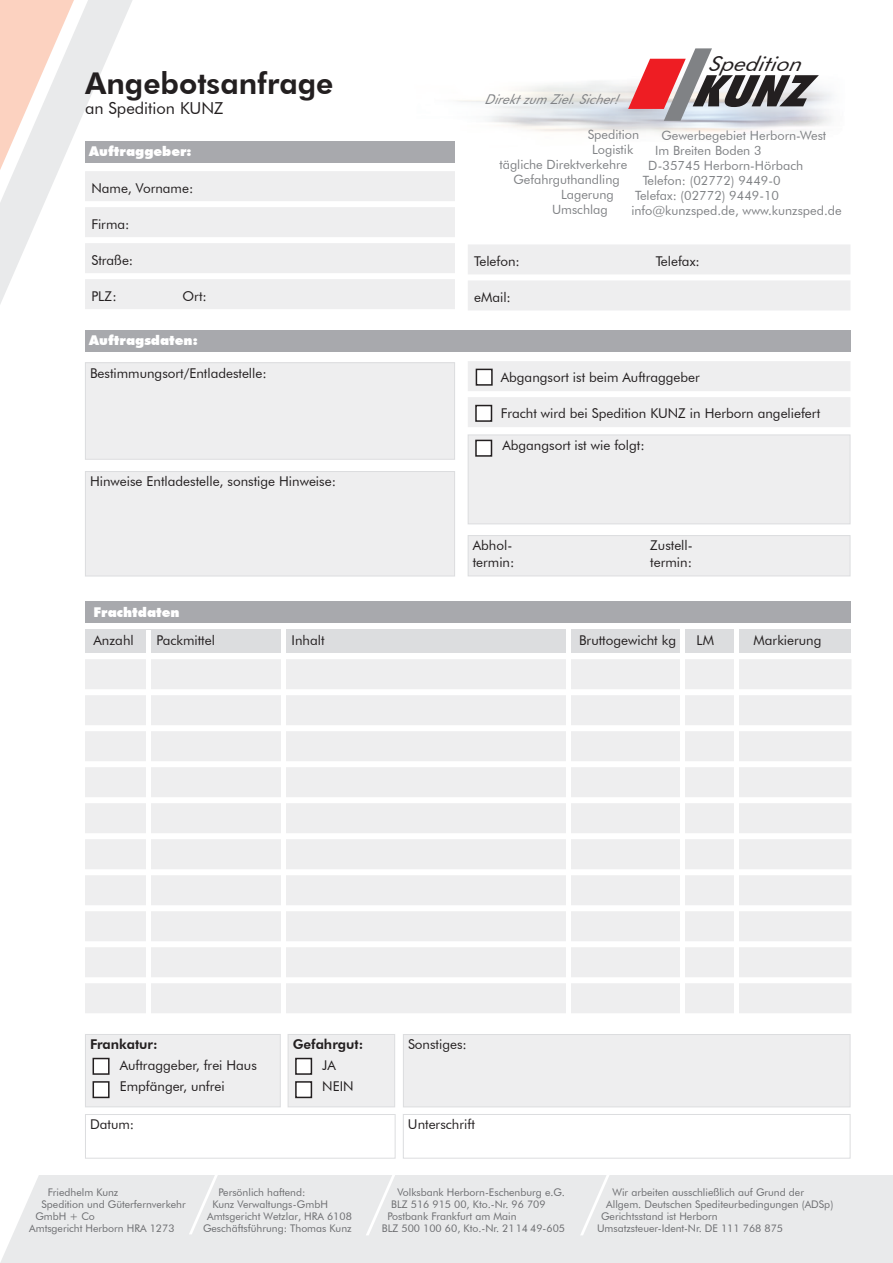
<style>
.page{position:relative;width:893px;height:1263px;background:#fff}
.page>*{position:absolute;margin:0;border:0;box-sizing:border-box;transform-origin:0 0}
.t1{font:italic 900 condensed 43.8px "Futura BT";color:#231f20;scale:1.17 1}
.t2{font:800 30px "Futura BT";color:#231f20}
.t3{font:italic 20.4px "Futura BT";color:#231f20;scale:1.13 1}
.t4{font:16.5px "Futura BT";color:#231f20}
.t5{font:13.5px/21px "Futura BT";color:#231f20}
.t6{font:900 13.5px "Futura BT";color:#fff}
.t7{font:italic 13.5px "Futura BT";color:#808285}
.t8{font:800 13.5px/21px "Futura BT";color:#231f20}
.t9{font:12.75px "Futura BT";color:#808285}
.t10{font:10.5px "Futura BT";color:#6c6d70}
.s1{font-weight:800}
.s2{font-weight:400}
.s3{font-family:"Futura Bk BT"}
</style>
<div class="page">
<svg style="left:0;top:0;width:132px;height:304px"></svg>
<svg style="left:0;top:0;width:80px;height:200px"></svg>
<div style="left:0;top:1175px;width:893px;height:88px;background:#e9eaeb"></div>
<svg style="left:189px;top:1175px;width:30px;height:59px;background:#ebecec"></svg>
<svg style="left:366px;top:1175px;width:29px;height:60px;background:#ebeced"></svg>
<svg style="left:580px;top:1175px;width:30px;height:60px;background:#ebecec"></svg>
<svg style="left:628px;top:48px;width:84px;height:73px"></svg>
<div style="left:85px;top:141px;width:370px;height:22px;background:#a8a9ad"></div>
<div style="left:85px;top:363px;width:370px;height:96px;background:#eeeeef"></div>
<div style="left:85px;top:362px;width:370px;height:98px;border:1px solid #dcdddf"></div>
<div style="left:468px;top:535px;width:382px;height:41px;background:#eeeeef"></div>
<div style="left:468px;top:535px;width:382px;height:41px;border:1px solid #dcdddf"></div>
<div style="left:85px;top:471px;width:370px;height:105px;background:#eeeeef"></div>
<div style="left:85px;top:471px;width:370px;height:105px;border:1px solid #dcdddf"></div>
<div style="left:85px;top:629px;width:765px;height:24px;background:#dcdddf"></div>
<div style="left:85px;top:659px;width:766px;height:30px;background:#eeeeef"></div>
<div style="left:85px;top:695px;width:766px;height:30px;background:#eeeeef"></div>
<div style="left:85px;top:731px;width:766px;height:30px;background:#eeeeef"></div>
<div style="left:85px;top:767px;width:766px;height:30px;background:#eeeeef"></div>
<div style="left:85px;top:803px;width:766px;height:30px;background:#eeeeef"></div>
<div style="left:85px;top:839px;width:766px;height:30px;background:#eeeeef"></div>
<div style="left:85px;top:875px;width:766px;height:30px;background:#eeeeef"></div>
<div style="left:85px;top:911px;width:766px;height:30px;background:#eeeeef"></div>
<div style="left:85px;top:947px;width:766px;height:30px;background:#eeeeef"></div>
<div style="left:85px;top:983px;width:766px;height:30px;background:#eeeeef"></div>
<div style="left:85px;top:171px;width:370px;height:30px;background:#eeeeef"></div>
<div style="left:85px;top:207px;width:370px;height:30px;background:#eeeeef"></div>
<div style="left:85px;top:243px;width:370px;height:30px;background:#eeeeef"></div>
<div style="left:85px;top:279px;width:370px;height:30px;background:#eeeeef"></div>
<div style="left:468px;top:435px;width:382px;height:89px;background:#eeeeef"></div>
<div style="left:468px;top:434px;width:382px;height:90px;border:1px solid #dcdddf"></div>
<div style="left:85px;top:330px;width:765px;height:21px;background:#a8a9ad"></div>
<div style="left:85px;top:601px;width:765px;height:21px;background:#a8a9ad"></div>
<div style="left:468px;top:361px;width:382px;height:30px;background:#eeeeef"></div>
<div style="left:468px;top:397px;width:382px;height:30px;background:#eeeeef"></div>
<div style="left:85px;top:1034px;width:195px;height:73px;background:#eeeeef"></div>
<div style="left:85px;top:1034px;width:196px;height:73px;border:1px solid #dcdddf"></div>
<div style="left:288px;top:1034px;width:107px;height:73px;background:#eeeeef"></div>
<div style="left:288px;top:1034px;width:107px;height:73px;border:1px solid #dcdddf"></div>
<div style="left:468px;top:244px;width:382px;height:30px;background:#eeeeef"></div>
<div style="left:468px;top:280px;width:382px;height:30px;background:#eeeeef"></div>
<div style="left:403px;top:1034px;width:447px;height:73px;background:#eeeeef"></div>
<div style="left:403px;top:1034px;width:447px;height:73px;border:1px solid #dcdddf"></div>
<div style="left:403px;top:1114px;width:447px;height:44px;border:1px solid #dcdddf"></div>
<div style="left:85px;top:1114px;width:310px;height:44px;border:1px solid #dcdddf"></div>
<div style="left:476px;top:369px;width:16px;height:16px;background:#fff"></div>
<div style="left:476px;top:369px;width:17px;height:17px;border:1px solid #231f20"></div>
<div style="left:476px;top:405px;width:15px;height:16px;background:#fff"></div>
<div style="left:475px;top:405px;width:17px;height:17px;border:1px solid #231f20"></div>
<div style="left:476px;top:440px;width:15px;height:16px;background:#fff"></div>
<div style="left:475px;top:440px;width:17px;height:17px;border:1px solid #231f20"></div>
<div style="left:93px;top:1058px;width:16px;height:16px;background:#fff"></div>
<div style="left:93px;top:1058px;width:17px;height:17px;border:1px solid #231f20"></div>
<div style="left:93px;top:1082px;width:16px;height:15px;background:#fff"></div>
<div style="left:93px;top:1081px;width:17px;height:17px;border:1px solid #231f20"></div>
<div style="left:296px;top:1058px;width:15px;height:16px;background:#fff"></div>
<div style="left:295px;top:1058px;width:17px;height:17px;border:1px solid #231f20"></div>
<div style="left:296px;top:1082px;width:15px;height:15px;background:#fff"></div>
<div style="left:295px;top:1081px;width:17px;height:17px;border:1px solid #231f20"></div>
<hr style="left:147px;top:630px;width:4px;height:386px;background:#fff">
<hr style="left:282px;top:629px;width:4px;height:386px;background:#fff">
<div style="left:566px;top:629px;width:5px;height:386px;background:#fff"></div>
<hr style="left:680px;top:629px;width:4px;height:386px;background:#fff">
<hr style="left:735px;top:629px;width:4px;height:386px;background:#fff">
<p class="t2" style="left:85px;top:65px;width:250px">Angebotsanfrage</p>
<p class="t4" style="left:85px;top:98px;width:140px">an Spedition KUNZ</p>
<p class="t6" style="left:89px;top:143px;width:104px">Auftraggeber:</p>
<p class="t5" style="left:91px;top:177px;width:103px">Name, Vorname:</p>
<p class="t5" style="left:91px;top:213px;width:40px">Firma:</p>
<p class="t5" style="left:91px;top:249px;width:43px">Straße:</p>
<p class="t5" style="left:91px;top:285px;width:27px">PLZ:</p>
<p class="t5" style="left:183px;top:285px;width:26px">Ort:</p>
<p class="t6" style="left:89px;top:331px;width:110px">Auftragsdaten:</p>
<p class="t5" style="left:90px;top:362px;width:178px">Bestimmungsort/Entladestelle:</p>
<p class="t5" style="left:90px;top:471px;width:247px">Hinweise Entladestelle, sonstige Hinweise:</p>
<p class="t6" style="left:94px;top:604px;width:88px">Frachtdaten</p>
<h3 class="t3" style="left:708px;top:51px;width:90px">Sp edition</h3>
<h1 class="t1" style="left:693px;top:64px;width:99px">KUNZ</h1>
<p class="t7" style="left:485px;top:91px;width:140px">Direktzum Ziel.Sicher!</p>
<p class="t9" style="left:588px;top:127px;width:53px">Spedition</p>
<p class="t9" style="left:592px;top:142px;width:43px">Logistik</p>
<p class="t9" style="left:499px;top:157px;width:129px">tägliche Direktverkehre</p>
<p class="t9" style="left:513px;top:172px;width:108px">Gefahrguthandling</p>
<p class="t9" style="left:561px;top:187px;width:54px">Lagerung</p>
<p class="t9" style="left:552px;top:202px;width:57px">Umschlag</p>
<p class="t9" style="left:661px;top:127px;width:166px">Gewerbegebiet Herborn-West</p>
<p class="t9" style="left:655px;top:142px;width:108px">Im Breiten Boden 3</p>
<p class="t9" style="left:648px;top:157px;width:157px">D-35745 Herborn-Hörbach</p>
<p class="t9" style="left:643px;top:172px;width:140px">Telefon: (02772) 9449-0</p>
<p class="t9" style="left:635px;top:187px;width:145px">Telefax: (02772) 9449-10</p>
<p class="t9" style="left:631px;top:202px;width:212px">info@kunzsped.de, www.kunzsped.de</p>
<p class="t5" style="left:474px;top:250px;width:47px">Telefon:</p>
<p class="t5" style="left:656px;top:250px;width:46px">Telefax:</p>
<p class="t5" style="left:474px;top:286px;width:38px">eMail:</p>
<p class="t5" style="left:501px;top:367px;width:201px">Abgangsort ist beim Auftraggeber</p>
<p class="t5" style="left:501px;top:403px;width:321px">Fracht wird bei Spedition KUNZ in Herborn angeliefert</p>
<p class="t5" style="left:502px;top:434px;width:144px">Abgangsort ist wie folgt:</p>
<p class="t5" style="left:473px;top:535px;width:41px">Abhol-</p>
<p class="t5" style="left:650px;top:535px;width:44px">Zustell-</p>
<p class="t5" style="left:473px;top:551px;width:43px">termin:</p>
<p class="t5" style="left:650px;top:551px;width:43px">termin:</p>
<p class="t5" style="left:94px;top:630px;width:42px">Anzahl</p>
<p class="t5" style="left:157px;top:630px;width:60px">Packmittel</p>
<p class="t5" style="left:292px;top:630px;width:34px">Inhalt</p>
<p class="t5" style="left:579px;top:630px;width:99px">Bruttogewicht kg</p>
<p class="t5" style="left:696px;top:630px;width:19px">LM</p>
<p class="t5" style="left:754px;top:630px;width:69px">Markierung</p>
<p class="t5" style="left:120px;top:1034px;width:139px;text-indent:-30px"><span class="s1">Frankatur:<br></span>Auftraggeber, frei Haus<br>Empfänger, unfrei</p>
<p class="t8" style="left:322px;top:1034px;width:42px;text-indent:-30px">Gefahrgut:<br><span class="s2">JA<br>NEIN</span></p>
<p class="t5" style="left:408px;top:1034px;width:60px">Sonstiges:</p>
<p class="t5" style="left:90px;top:1114px;width:46px">Datum:</p>
<p class="t5" style="left:408px;top:1114px;width:68px">Unterschrift</p>
<p class="t10" style="left:48px;top:1186px;width:72px">Friedhelm Kunz</p>
<p class="t10" style="left:42px;top:1198px;width:146px">Spedition und Güterfernverkehr</p>
<p class="t10" style="left:35px;top:1210px;width:61px">GmbH + Co</p>
<p class="t10" style="left:29px;top:1222px;width:147px">Amtsgericht Herborn HRA 1273</p>
<p class="t10" style="left:219px;top:1186px;width:88px">Persönlich haftend:</p>
<p class="t10" style="left:212px;top:1198px;width:117px">Kunz Verwaltungs-GmbH</p>
<p class="t10" style="left:207px;top:1210px;width:146px">Amtsgericht <span class="s3">Wetzlar</span>, HR<span class="s3">A</span> 6<span class="s3">10</span>8</p>
<p class="t10" style="left:203px;top:1222px;width:150px">Geschäftsführung: Thomas Kunz</p>
<p class="t10" style="left:397px;top:1186px;width:169px">Volksbank Herborn-Eschenburg e.G.</p>
<p class="t10" style="left:391px;top:1198px;width:156px">BLZ 516 915 00, Kto.-Nr. 96 709</p>
<p class="t10" style="left:387px;top:1210px;width:131px">Postbank Frankfurt am Main</p>
<p class="t10" style="left:382px;top:1222px;width:185px">BLZ 500 100 60, Kto.-Nr. 2114 49-605</p>
<p class="t10" style="left:612px;top:1186px;width:193px">Wir arbeiten ausschließlich auf Grund der</p>
<p class="t10" style="left:606px;top:1198px;width:229px">Allgem. Deutschen Spediteurbedingungen (ADSp)</p>
<p class="t10" style="left:601px;top:1210px;width:118px">Gerichtsstand ist Herborn</p>
<p class="t10" style="left:597px;top:1222px;width:188px">Umsatzsteuer-Ident-Nr. DE 111 768 875</p>
</div>
